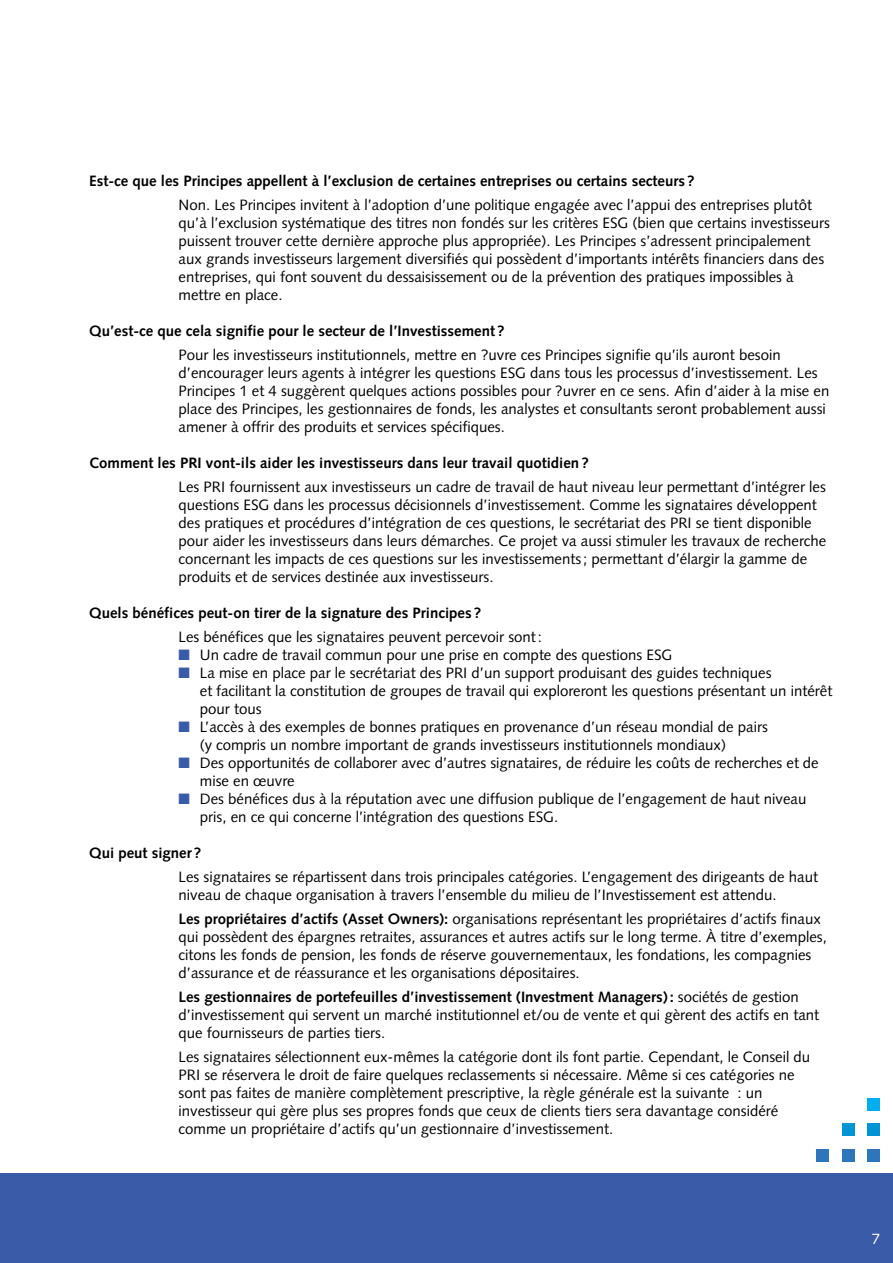
<style>
.page{position:relative;width:893px;height:1263px;background:#fff}
.page>*{position:absolute;margin:0;border:0;box-sizing:border-box;transform-origin:0 0}
.t1{font:15px/18px "Syntax";color:#000}
.t2{font:700 15px "Syntax";color:#000}
.t3{font:15px "Syntax";color:#fff}
.s1{color:#3a5ba7}
.s2{font-weight:700}
</style>
<div class="page">
<div style="left:0;top:1174px;width:893px;height:89px;background:#3a5ba7"></div>
<div style="left:867px;top:1098px;width:13px;height:13px;background:#00aeef"></div>
<div style="left:867px;top:1123px;width:13px;height:13px;background:#0093d5"></div>
<div style="left:867px;top:1149px;width:13px;height:13px;background:#2e76bc"></div>
<div style="left:842px;top:1123px;width:13px;height:13px;background:#0093d5"></div>
<div style="left:842px;top:1149px;width:13px;height:13px;background:#2e76bc"></div>
<div style="left:816px;top:1149px;width:13px;height:13px;background:#2e76bc"></div>
<p class="t2" style="left:89px;top:175px;width:607px">Est-ce que les Principes appellent à l’exclusion de certaines entreprises ou certains secteurs ?</p>
<p class="t1" style="left:179px;top:197px;width:653px">Non. Les Principes invitent à l’adoption d’une politique engagée avec l’appui des entreprises plutôt qu’à l’exclusion systématique des titres non fondés sur les critères ESG (bien que certains investisseurs puissent trouver cette dernière approche plus appropriée). Les Principes s’adressent principalement aux grands investisseurs largement diversifiés qui possèdent d’importants intérêts financiers dans des entreprises, qui font souvent du dessaisissement ou de la prévention des pratiques impossibles à mettre en place.</p>
<p class="t2" style="left:89px;top:325px;width:417px">Qu’est-ce que cela signifie pour le secteur de l’Investissement ?</p>
<p class="t1" style="left:179px;top:347px;width:652px">Pour les investisseurs institutionnels, mettre en ?uvre ces Principes signifie qu’ils auront besoin d’encourager leurs agents à intégrer les questions ESG dans tous les processus d’investissement. Les Principes 1 et 4 suggèrent quelques actions possibles pour ?uvrer en ce sens. Afin d’aider à la mise en place des Principes, les gestionnaires de fonds, les analystes et consultants seront probablement aussi amener à offrir des produits et services spécifiques.</p>
<p class="t2" style="left:89px;top:457px;width:501px">Comment les PRI vont-ils aider les investisseurs dans leur travail quotidien ?</p>
<p class="t1" style="left:179px;top:479px;width:649px">Les PRI fournissent aux investisseurs un cadre de travail de haut niveau leur permettant d’intégrer les questions ESG dans les processus décisionnels d’investissement. Comme les signataires développent des pratiques et procédures d’intégration de ces questions, le secrétariat des PRI se tient disponible pour aider les investisseurs dans leurs démarches. Ce projet va aussi stimuler les travaux de recherche concernant les impacts de ces questions sur les investissements ; permettant d’élargir la gamme de produits et de services destinée aux investisseurs.</p>
<p class="t2" style="left:89px;top:607px;width:394px">Quels bénéfices peut-on tirer de la signature des Principes ?</p>
<p class="t1" style="left:179px;top:629px;width:365px">Les bénéfices que les signataires peuvent percevoir sont :</p>
<p class="t1" style="left:179px;top:647px;width:495px"><span class="s1">■</span> Un cadre de travail commun pour une prise en compte des questions ESG</p>
<p class="t1" style="left:200px;top:665px;width:634px;text-indent:-21px"><span class="s1">■</span> La mise en place par le secrétariat des PRI d’un support produisant des guides techniques<br>et facilitant la constitution de groupes de travail qui exploreront les questions présentant un intérêt pour tous</p>
<p class="t1" style="left:200px;top:719px;width:569px;text-indent:-21px"><span class="s1">■</span> L’accès à des exemples de bonnes pratiques en provenance d’un réseau mondial de pairs (y compris un nombre important de grands investisseurs institutionnels mondiaux)</p>
<p class="t1" style="left:200px;top:755px;width:620px;text-indent:-21px"><span class="s1">■</span> Des opportunités de collaborer avec d’autres signataires, de réduire les coûts de recherches et de mise en œuvre</p>
<p class="t1" style="left:200px;top:791px;width:608px;text-indent:-21px"><span class="s1">■</span> Des bénéfices dus à la réputation avec une diffusion publique de l’engagement de haut niveau pris, en ce qui concerne l’intégration des questions ESG.</p>
<p class="t2" style="left:89px;top:847px;width:114px">Qui peut signer ?</p>
<p class="t1" style="left:179px;top:869px;width:641px">Les signataires se répartissent dans trois principales catégories. L’engagement des dirigeants de haut niveau de chaque organisation à travers l’ensemble du milieu de l’Investissement est attendu.</p>
<p class="t1" style="left:179px;top:911px;width:650px"><span class="s2">Les propriétaires d’actifs (Asset Owners):</span> organisations représentant les propriétaires d’actifs finaux qui possèdent des épargnes retraites, assurances et autres actifs sur le long terme. À titre d’exemples, citons les fonds de pension, les fonds de réserve gouvernementaux, les fondations, les compagnies d’assurance et de réassurance et les organisations dépositaires.</p>
<p class="t1" style="left:179px;top:989px;width:642px"><span class="s2">Les gestionnaires de portefeuilles d’investissement (Investment Managers) :</span> sociétés de gestion d’investissement qui servent un marché institutionnel et/ou de vente et qui gèrent des actifs en tant que fournisseurs de parties tiers.</p>
<p class="t1" style="left:179px;top:1049px;width:633px">Les signataires sélectionnent eux-mêmes la catégorie dont ils font partie. Cependant, le Conseil du PRI se réservera le droit de faire quelques reclassements si nécessaire. Même si ces catégories ne sont pas faites de manière complètement prescriptive, la règle générale est la suivante : un investisseur qui gère plus ses propres fonds que ceux de clients tiers sera davantage considéré comme un propriétaire d’actifs qu’un gestionnaire d’investissement.</p>
<p class="t3" style="left:872px;top:1232px;width:10px">7</p>
</div>
